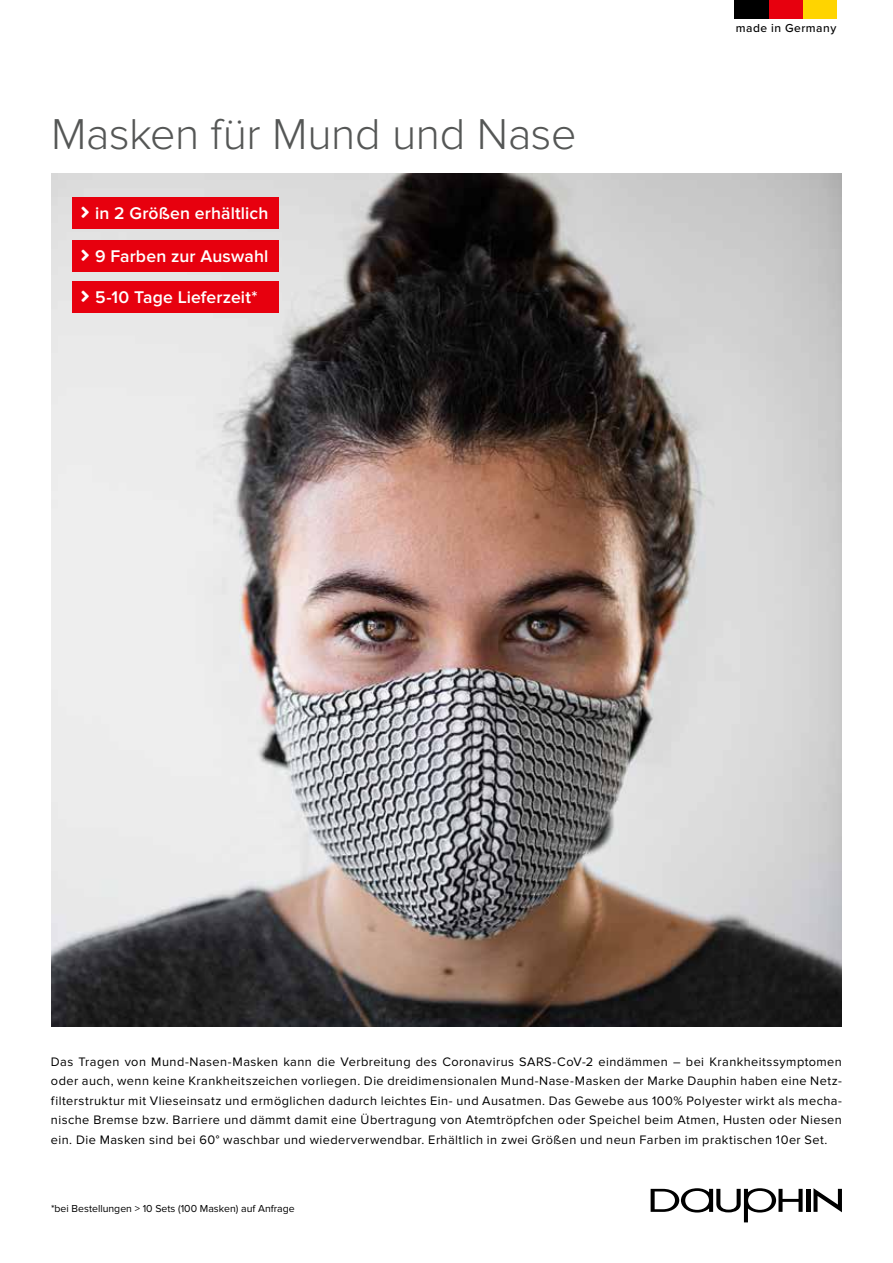
<style>
.page{position:relative;width:893px;height:1263px;background:#fff}
.page>*{position:absolute;margin:0;border:0;box-sizing:border-box;transform-origin:0 0}
.t1{font:300 44.85px "Proxima Nova";letter-spacing:-.01em;color:#555756}
.t2{font:600 17.55px "Proxima Nova";letter-spacing:.01em;color:#fff}
.t3{font:12.75px/19.5px "Proxima Nova";letter-spacing:.035em;color:#000;text-align:justify}
.t4{font:500 12px "Proxima Nova";letter-spacing:.04em;color:#000}
.t5{font:10.5px "Proxima Nova";color:#000}
</style>
<div class="page">
<img style="left:51px;top:173px;width:791px;height:854px">
<div style="left:803px;top:0;width:34px;height:18px;background:#ffd400"></div>
<div style="left:769px;top:0;width:34px;height:18px;background:#e7000e"></div>
<div style="left:735px;top:0;width:34px;height:18px;background:#000"></div>
<svg style="left:813px;top:1188px;width:29px;height:24px"></svg>
<hr style="left:806px;top:1189px;width:4px;height:23px;background:#000">
<svg style="left:651px;top:1188px;width:152px;height:34px"></svg>
<div style="left:72px;top:197px;width:207px;height:32px;background:#e7000e"></div>
<div style="left:72px;top:240px;width:207px;height:31px;background:#e7000e"></div>
<div style="left:72px;top:281px;width:206px;height:31px;background:#e7000e"></div>
<h1 class="t1" style="left:51px;top:109px;width:527px">Masken für Mund und Nase</h1>
<h2 class="t2" style="left:95px;top:204px;width:175px">in 2 Größen erhältlich</h2>
<h2 class="t2" style="left:95px;top:246px;width:175px">9 Farben zur Auswahl</h2>
<h2 class="t2" style="left:95px;top:287px;width:164px">5-10 Tage Lieferzeit*</h2>
<p class="t4" style="left:736px;top:19px;width:102px">made in Germany</p>
<p class="t3" style="left:51px;top:1052px;width:792px">Das Tragen von Mund-Nasen-Masken kann die Verbreitung des Coronavirus SARS-CoV-2 eindämmen – bei Krankheitssymptomen oder auch, wenn keine Krankheitszeichen vorliegen. Die dreidimensionalen Mund-Nase-Masken der Marke Dauphin haben eine Netz&shy;filterstruktur mit Vlieseinsatz und ermöglichen dadurch leichtes Ein- und Ausatmen. Das Gewebe aus 100% Polyester wirkt als mecha&shy;nische Bremse bzw. Barriere und dämmt damit eine Übertragung von Atemtröpfchen oder Speichel beim Atmen, Husten oder Niesen ein. Die Masken sind bei 60° waschbar und wiederverwendbar. Erhältlich in zwei Größen und neun Farben im praktischen 10er Set.</p>
<p class="t5" style="left:51px;top:1202px;width:245px">*bei Bestellungen &gt; 10 Sets (100 Masken) auf Anfrage</p>
</div>
